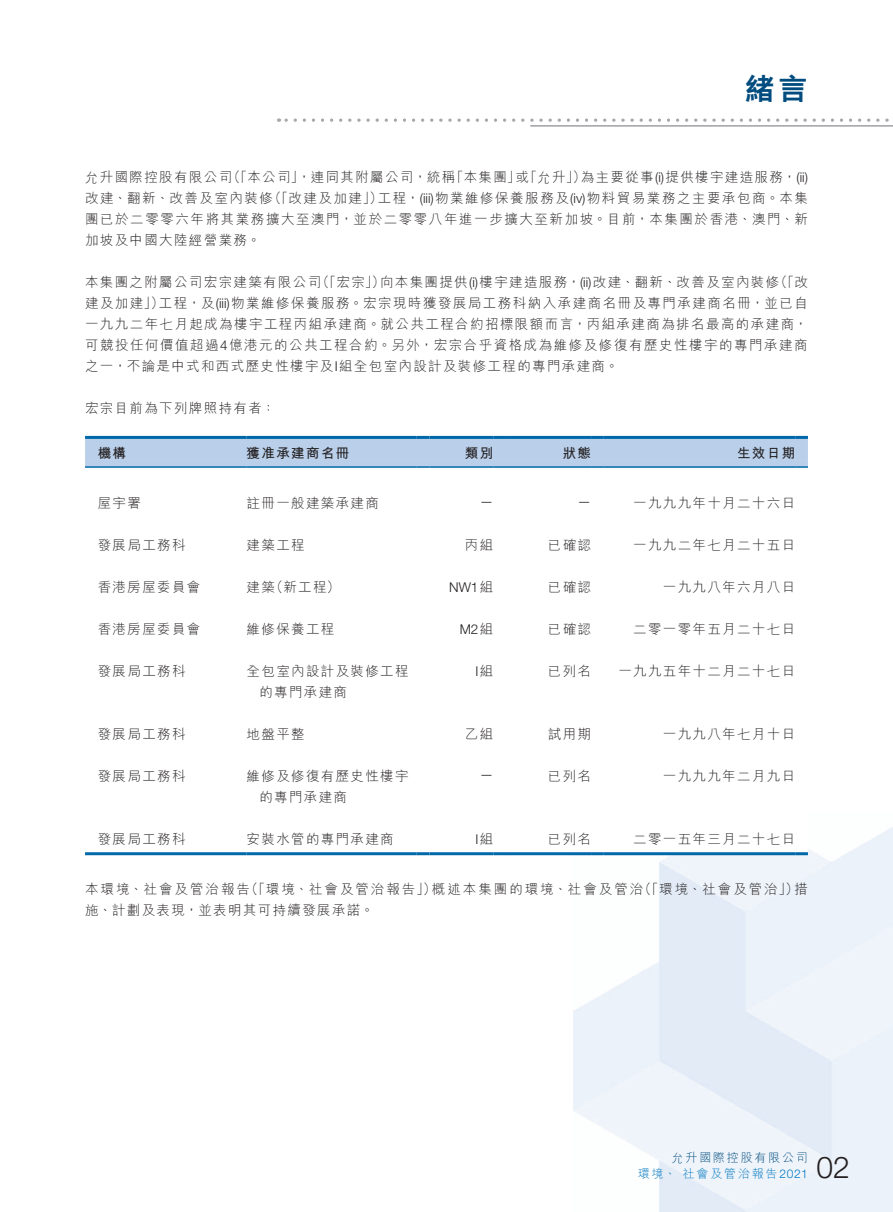
<style>
.page{position:relative;width:893px;height:1212px;background:#fff}
.page>*{position:absolute;margin:0;border:0;box-sizing:border-box;transform-origin:0 0}
.t1{font:300 30px "Helvetica Neue LT Std";color:#231f20}
.t2{font:800 30px "M Hei HK";color:#004c7f}
.t3{font:300 13.5px/21px "M Hei HK";letter-spacing:.1em;color:#231f20}
.t4{font:300 13.5px "M Hei HK";letter-spacing:.145em;color:#231f20}
.t5{font:700 13.5px "M Hei HK";letter-spacing:.1em;color:#231f20}
.t6{font:300 13.5px "Helvetica Neue LT Std";color:#231f20}
.t7{font:300 12px/16.5px "M Hei HK";letter-spacing:.15em;color:#004c7f;text-align:right}
.t8{font:300 12px "M Hei HK";color:#0077c0}
.s1{font-family:"Helvetica Neue LT Std"}
.s2{font-family:"M Hei HK"}
.s3{color:#0077c0}
.s4{font-family:"Helvetica Neue LT Std";color:#0077c0}
</style>
<div class="page">
<svg style="left:279px;top:119px;width:610px;height:3px"></svg>
<hr style="left:530px;top:125px;width:363px;height:1px;background:#a8a9ad">
<svg style="left:85px;top:436px;width:723px;height:32px;background:#9fc1e1"></svg>
<hr style="left:85px;top:852px;width:162px;height:3px;background:#0068a9">
<hr style="left:247px;top:852px;width:170px;height:3px;background:#0068a9">
<svg style="left:417px;top:852px;width:12px;height:3px"></svg>
<hr style="left:429px;top:852px;width:64px;height:3px;background:#0068a9">
<svg style="left:493px;top:852px;width:13px;height:3px"></svg>
<hr style="left:506px;top:852px;width:85px;height:3px;background:#0068a9">
<svg style="left:591px;top:852px;width:13px;height:3px"></svg>
<hr style="left:604px;top:852px;width:191px;height:3px;background:#0068a9">
<svg style="left:795px;top:852px;width:13px;height:3px"></svg>
<h1 class="t2" style="left:745px;top:74px;width:64px">緒言</h1>
<p class="t3" style="left:85px;top:166px;width:149px">允升國際控股有限公司</p>
<p class="t3" style="left:450px;top:166px;width:137px">「本集團」「允升」）</p>
<p class="t3" style="left:227px;top:166px;width:230px">（「本公司，」連同其附屬公司，統稱</p>
<p class="t3" style="left:581px;top:166px;width:229px">為主要從事 <span class="s1">)i(</span> 提供樓宇建造服務， <span class="s1">(i i(</span></p>
<p class="t3" style="left:515px;top:166px;width:15px">或</p>
<p class="t3" style="left:268px;top:187px;width:116px">（「改建及加建」）</p>
<p class="t3" style="left:378px;top:187px;width:432px">工程，<span class="s1">( )iii</span> 物業維修保養服務及 <span class="s1">i v( )</span>物料貿易業務之主要承包商。本集</p>
<p class="t3" style="left:85px;top:187px;width:724px">改建、翻新、改善及室內裝修<br>團已於二零零六年將其業務擴大至澳門，並於二零零八年進一步擴大至新加坡。目前，本集團於香港、澳門、新加坡及中國大陸經營業務。</p>
<p class="t3" style="left:774px;top:272px;width:35px">（「改</p>
<p class="t3" style="left:316px;top:272px;width:70px">（「宏宗」）</p>
<p class="t3" style="left:159px;top:272px;width:651px;text-indent:-74px">本集團之附屬公司宏宗建築有限公司<br>工程，及<span class="s1">( )iii</span> 物業維修保養服務。宏宗現時獲發展局工務科納入承建商名冊及專門承建商名冊，並已自</p>
<p class="t3" style="left:380px;top:272px;width:401px">向本集團提供 <span class="s1">)i(</span> 樓宇建造服務， <span class="s1">)i i(</span> 改建、翻新、改善及室內裝修</p>
<p class="t3" style="left:85px;top:293px;width:724px">建及加建」）<br>一九九二年七月起成為樓宇工程丙組承建商。就公共工程合約招標限額而言，丙組承建商為排名最高的承建商，可競投任何價值超過<span class="s1">4</span>億港元的公共工程合約。另外，宏宗合乎資格成為維修及修復有歷史性樓宇的專門承建商之一，不論是中式和西式歷史性樓宇及<span class="s1">I</span>組全包室內設計及裝修工程的專門承建商。</p>
<p class="t3" style="left:85px;top:398px;width:192px">宏宗目前為下列牌照持有者：</p>
<p class="t5" style="left:737px;top:443px;width:60px">生效日期</p>
<p class="t5" style="left:247px;top:443px;width:104px">獲准承建商名冊</p>
<p class="t5" style="left:563px;top:443px;width:30px">狀態</p>
<p class="t5" style="left:98px;top:443px;width:30px">機構</p>
<p class="t5" style="left:465px;top:443px;width:30px">類別</p>
<p class="t3" style="left:98px;top:492px;width:45px">屋宇署</p>
<p class="t3" style="left:247px;top:492px;width:134px">註冊一般建築承建商</p>
<p class="t6" style="left:480px;top:493px;width:15px">—</p>
<p class="t6" style="left:578px;top:493px;width:15px">—</p>
<p class="t3" style="left:633px;top:492px;width:163px">一九九九年十月二十六日</p>
<p class="t3" style="left:98px;top:534px;width:89px">發展局工務科</p>
<p class="t3" style="left:247px;top:534px;width:60px">建築工程</p>
<p class="t3" style="left:465px;top:534px;width:30px">丙組</p>
<p class="t3" style="left:548px;top:534px;width:45px">已確認</p>
<p class="t3" style="left:633px;top:534px;width:163px">一九九二年七月二十五日</p>
<p class="t3" style="left:98px;top:576px;width:104px">香港房屋委員會</p>
<p class="t3" style="left:270px;top:576px;width:72px">（新工程）</p>
<p class="t3" style="left:247px;top:576px;width:30px">建築</p>
<p class="t6" style="left:449px;top:579px;width:46px">NW1<span class="s2">組</span></p>
<p class="t3" style="left:548px;top:576px;width:45px">已確認</p>
<p class="t3" style="left:663px;top:576px;width:134px">一九九八年六月八日</p>
<p class="t3" style="left:98px;top:618px;width:104px">香港房屋委員會</p>
<p class="t3" style="left:247px;top:618px;width:89px">維修保養工程</p>
<p class="t6" style="left:460px;top:621px;width:35px">M2<span class="s2">組</span></p>
<p class="t3" style="left:548px;top:618px;width:45px">已確認</p>
<p class="t3" style="left:633px;top:618px;width:164px">二零一零年五月二十七日</p>
<p class="t3" style="left:98px;top:660px;width:89px">發展局工務科</p>
<p class="t3" style="left:247px;top:660px;width:163px">全包室內設計及裝修工程</p>
<p class="t6" style="left:475px;top:663px;width:19px">I<span class="s2">組</span></p>
<p class="t3" style="left:548px;top:660px;width:45px">已列名</p>
<p class="t3" style="left:618px;top:660px;width:178px">一九九五年十二月二十七日</p>
<p class="t3" style="left:259px;top:681px;width:89px">的專門承建商</p>
<p class="t3" style="left:98px;top:723px;width:89px">發展局工務科</p>
<p class="t3" style="left:247px;top:723px;width:60px">地盤平整</p>
<p class="t3" style="left:465px;top:723px;width:30px">乙組</p>
<p class="t3" style="left:548px;top:723px;width:45px">試用期</p>
<p class="t3" style="left:663px;top:723px;width:134px">一九九八年七月十日</p>
<p class="t3" style="left:98px;top:765px;width:89px">發展局工務科</p>
<p class="t3" style="left:247px;top:765px;width:163px">維修及修復有歷史性樓宇</p>
<p class="t6" style="left:480px;top:766px;width:15px">—</p>
<p class="t3" style="left:548px;top:765px;width:45px">已列名</p>
<p class="t3" style="left:663px;top:765px;width:134px">一九九九年二月九日</p>
<p class="t3" style="left:259px;top:786px;width:89px">的專門承建商</p>
<p class="t3" style="left:98px;top:828px;width:89px">發展局工務科</p>
<p class="t3" style="left:247px;top:828px;width:149px">安裝水管的專門承建商</p>
<p class="t6" style="left:475px;top:831px;width:19px">I<span class="s2">組</span></p>
<p class="t3" style="left:548px;top:828px;width:45px">已列名</p>
<p class="t3" style="left:633px;top:828px;width:163px">二零一五年三月二十七日</p>
<p class="t4" style="left:245px;top:882px;width:193px">（「環境、社會及管治報告」）</p>
<p class="t3" style="left:638px;top:878px;width:162px">（「環境、社會及管治」）</p>
<p class="t3" style="left:85px;top:878px;width:290px">本環境、社會及管治報告<br>施、計劃及表現，並表明其可持續發展承諾。</p>
<p class="t4" style="left:432px;top:882px;width:213px">概述本集團的環境、社會及管治</p>
<p class="t3" style="left:794px;top:878px;width:15px">措</p>
<p class="t7" style="left:672px;top:1149px;width:138px">允升國際控股有限公司<span class="s3">社會及管治報告</span><span class="s4">2021</span></p>
<p class="t8" style="left:638px;top:1167px;width:40px">環境、</p>
<h1 class="t1" style="left:816px;top:1149px;width:35px">02</h1>
</div>
